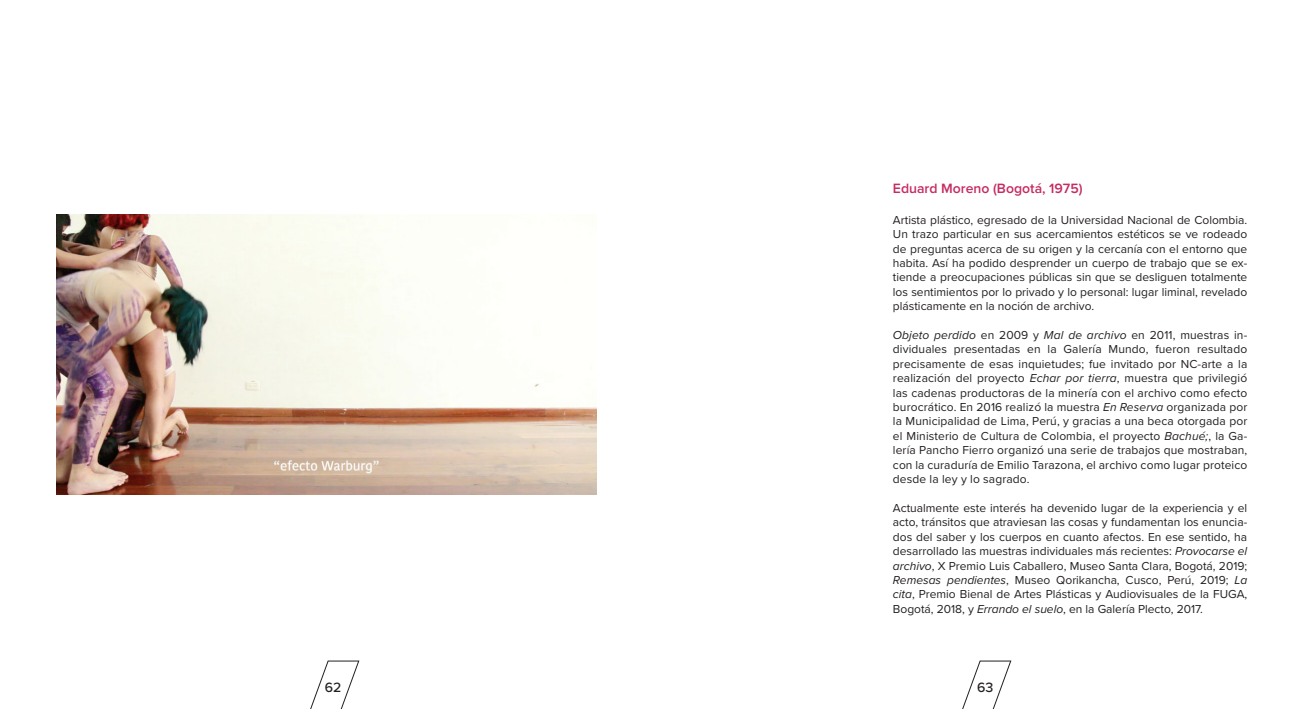
<style>
.page{position:relative;width:1304px;height:709px;background:#fff}
.page>*{position:absolute;margin:0;border:0;box-sizing:border-box;transform-origin:0 0}
.T3_ciclo_3{font:600 14px "Proxima Nova";color:#c52c62}
.t1{font:500 14px "Proxima Nova";color:#231f20}
.Body{font:12px/14.4px "Proxima Nova";color:#231f20;text-align:justify}
.s1{font-style:italic}
</style>
<div class="page">
<svg style="left:962px;top:660px;width:49px;height:49px"></svg>
<svg style="left:310px;top:660px;width:49px;height:49px"></svg>
<img style="left:57px;top:215px;width:540px;height:279px">
<p class="T3_ciclo_3" style="left:893px;top:177px;width:191px">Eduard Moreno (Bogotá, 1975)</p>
<p class="Body" style="left:893px;top:212px;width:356px">Artista plástico, egresado de la Universidad Nacional de Colombia.<br>Un trazo particular en sus acercamientos estéticos se ve rodeado de preguntas acerca de su origen y la cercanía con el entorno que habita. Así ha podido desprender un cuerpo de trabajo que se ex&shy;tiende a preocupaciones públicas sin que se desliguen totalmente los sentimientos por lo privado y lo personal: lugar liminal, revelado plásticamente en la noción de archivo.</p>
<p class="Body" style="left:893px;top:327px;width:356px"><span class="s1">Objeto perdido</span> en 2009 y <span class="s1">Mal de archivo</span> en 2011, muestras in&shy;dividuales presentadas en la Galería Mundo, fueron resultado precisamente de esas inquietudes; fue invitado por NC-arte a la realización del proyecto <span class="s1">Echar por tierra</span>, muestra que privilegió las cadenas productoras de la minería con el archivo como efecto burocrático. En 2016 realizó la muestra <span class="s1">En Reserva</span> organizada por la Municipalidad de Lima, Perú, y gracias a una beca otorgada por el Ministerio de Cultura de Colombia, el proyecto <span class="s1">Bachué;</span>, la Ga&shy;lería Pancho Fierro organizó una serie de trabajos que mostraban, con la curaduría de Emilio Tarazona, el archivo como lugar proteico desde la ley y lo sagrado.</p>
<p class="Body" style="left:893px;top:500px;width:356px">Actualmente este interés ha devenido lugar de la experiencia y el acto, tránsitos que atraviesan las cosas y fundamentan los enuncia&shy;dos del saber y los cuerpos en cuanto afectos. En ese sentido, ha desarrollado las muestras individuales más recientes: <span class="s1">Provocarse el archivo</span>, X Premio Luis Caballero, Museo Santa Clara, Bogotá, 2019; <span class="s1">Remesas pendientes</span>, Museo Qorikancha, Cusco, Perú, 2019; <span class="s1">La cita</span>, Premio Bienal de Artes Plásticas y Audiovisuales de la FUGA, Bogotá, 2018, y <span class="s1">Errando el suelo</span>, en la Galería Plecto, 2017.</p>
<p class="t1" style="left:325px;top:676px;width:18px">62</p>
<p class="t1" style="left:977px;top:676px;width:18px">63</p>
</div>
